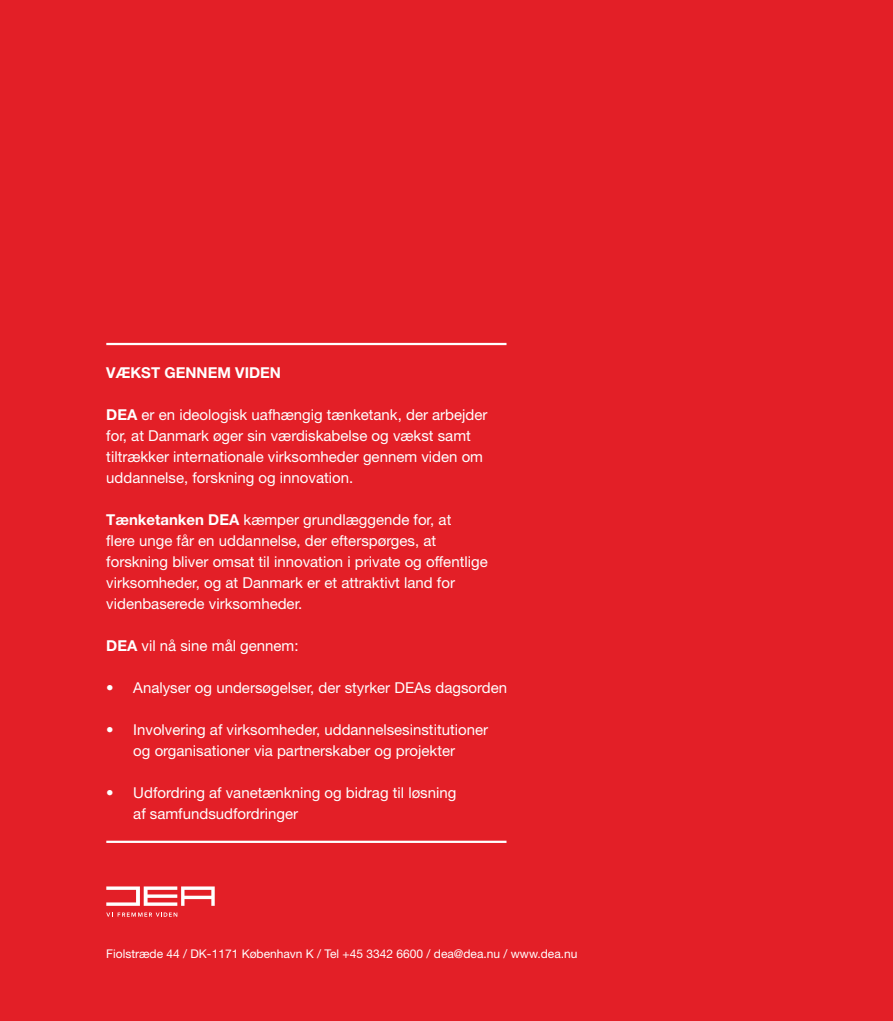
<style>
.page{position:relative;width:893px;height:1021px;background:#fff}
.page>*{position:absolute;margin:0;border:0;box-sizing:border-box;transform-origin:0 0}
.t1{font:15px/21px "Helvetica Neue LT";color:#fff}
.t2{font:700 15px "Helvetica Neue LT";color:#fff}
.t3{font:12px "Helvetica Neue LT";color:#fff}
.s1{font-weight:700}
</style>
<div class="page">
<div style="left:0;top:0;width:893px;height:1020px;background:#e31f27"></div>
<hr style="left:106px;top:840px;width:400px;height:3px;background:#fff">
<hr style="left:106px;top:343px;width:400px;height:2px;background:#fff">
<svg style="left:106px;top:912px;width:71px;height:4px"></svg>
<svg style="left:106px;top:886px;width:109px;height:19px"></svg>
<p class="t2" style="left:106px;top:363px;width:176px">VÆKST GENNEM VIDEN</p>
<p class="t1" style="left:106px;top:404px;width:383px"><span class="s1">DEA</span> er en ideologisk uafhængig tænketank, der arbejder for, at Danmark øger sin værdiskabelse og vækst samt tiltrækker internationale virksomheder gennem viden om uddannelse, forskning og innovation.</p>
<p class="t1" style="left:106px;top:509px;width:383px"><span class="s1">Tænketanken DEA</span> kæmper grundlæggende for, at<br>flere unge får en uddannelse, der efterspørges, at forskning bliver omsat til innovation i private og offentlige virksomheder, og at Danmark er et attraktivt land for videnbaserede virksomheder.</p>
<p class="t1" style="left:106px;top:635px;width:194px"><span class="s1">DEA</span> vil nå sine mål gennem:</p>
<p class="t1" style="left:106px;top:677px;width:402px">• Analyser og undersøgelser, der styrker DEAs dagsorden</p>
<p class="t1" style="left:106px;top:719px;width:383px;text-align:center">• Involvering af virksomheder, uddannelsesinstitutioner og organisationer via partnerskaber og projekter</p>
<p class="t1" style="left:133px;top:782px;width:325px;text-indent:-27px">• Udfordring af vanetænkning og bidrag til løsning af samfundsudfordringer</p>
<p class="t3" style="left:106px;top:946px;width:473px">Fiolstræde 44 / DK-1171 København K / Tel +45 3342 6600 / dea@dea.nu / www.dea.nu</p>
</div>
